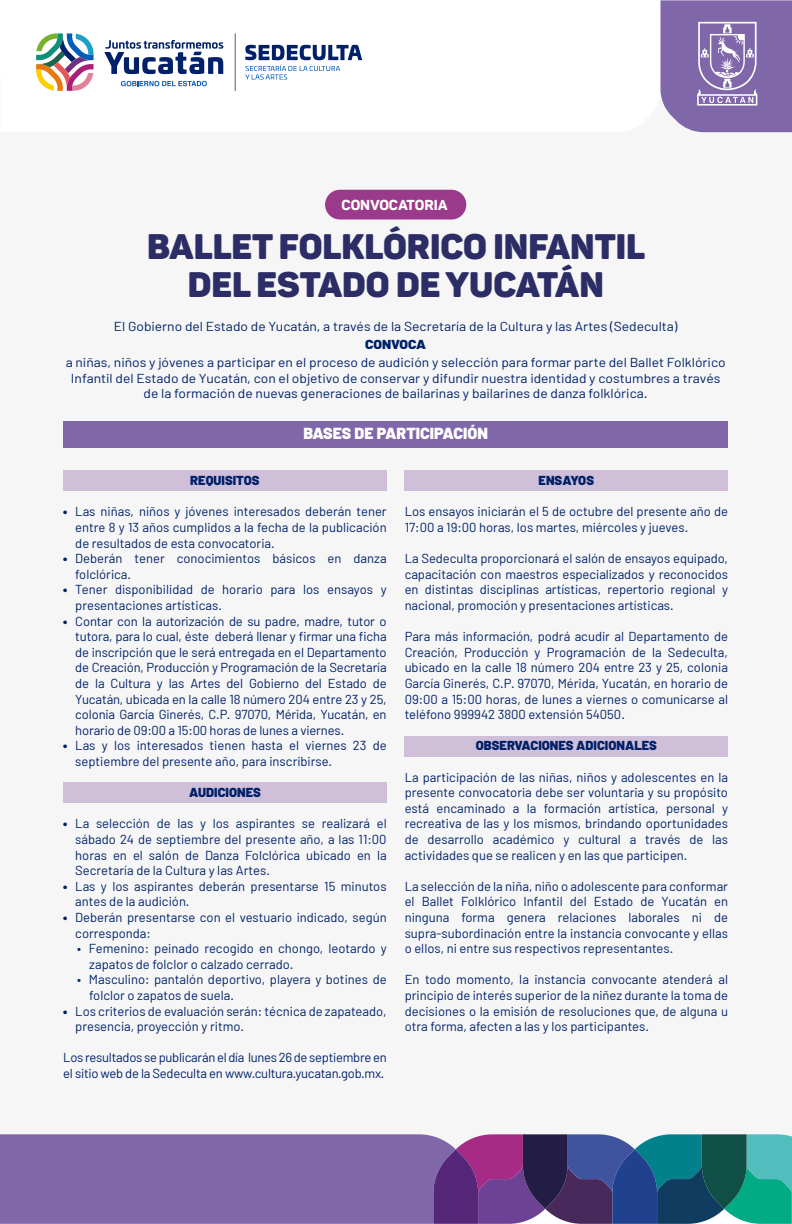
<style>
.page{position:relative;width:792px;height:1224px;background:#fff}
.page>*{position:absolute;margin:0;border:0;box-sizing:border-box;transform-origin:0 0}
.t1{font:35px/38px "Panton Black Caps";color:#2c2d66;text-align:center}
.t2{font:900 16px "Barlow";color:#fff}
.t3{font:800 14.3px "Panton";color:#fff}
.t4{font:13px/15.6px "Barlow";color:#002169}
.t5{font:13px/15.6px "Barlow";color:#002169;text-align:center;scale:1.06 1}
.t6{font:13px/15.6px "Barlow";letter-spacing:-.02em;color:#002169}
.t7{font:900 13px "Barlow";color:#002169}
.t8{font:900 13px "Barlow";color:#002169;scale:1.06 1}
.s1{font-weight:900}
</style>
<div class="page">
<div style="left:0;top:74px;width:792px;height:1112px;background:#f6f6f6"></div>
<div style="left:63px;top:470px;width:324px;height:21px;background:#d0bfd8"></div>
<div style="left:63px;top:782px;width:324px;height:21px;background:#d0bfd8"></div>
<div style="left:405px;top:470px;width:323px;height:21px;background:#d0bfd8"></div>
<div style="left:405px;top:736px;width:323px;height:21px;background:#d0bfd8"></div>
<div style="left:325px;top:190px;width:141px;height:30px;background:#9b3a8b;border-radius:15px"></div>
<div style="left:63px;top:421px;width:665px;height:27px;background:#7f67aa"></div>
<svg style="left:661px;top:0;width:131px;height:132px"></svg>
<svg style="left:36px;top:33px;width:58px;height:58px"></svg>
<svg style="left:121px;top:81px;width:86px;height:5px"></svg>
<svg style="left:104px;top:40px;width:119px;height:34px"></svg>
<hr style="left:235px;top:33px;width:1px;height:58px;background:#252e5e">
<svg style="left:245px;top:45px;width:117px;height:35px"></svg>
<div style="left:0;top:1134px;width:433px;height:90px;background:#7f67aa"></div>
<svg style="left:433px;top:1134px;width:359px;height:90px"></svg>
<p class="t3" style="left:342px;top:196px;width:107px">CONVOCATORIA</p>
<h1 class="t1" style="left:147px;top:227px;width:500px">BALLET FOLKLÓRICO INFANTIL<br>DEL ESTADO DE YUCATÁN</h1>
<p class="t5" style="left:114px;top:318px;width:533px">El Gobierno del Estado de Yucatán, a través de la Secretaría de la Cultura y las Artes (Sedeculta)</p>
<p class="t8" style="left:365px;top:337px;width:59px">CONVOCA</p>
<p class="t5" style="left:66px;top:354px;width:624px">a niñas, niños y jóvenes a participar en el proceso de audición y selección para formar parte del Ballet Folklórico<br>Infantil del Estado de Yucatán, con el objetivo de conservar y difundir nuestra identidad y costumbres a través de la formación de nuevas generaciones de bailarinas y bailarines de danza folklórica.</p>
<p class="t2" style="left:303px;top:423px;width:186px">BASES DE PARTICIPACIÓN</p>
<p class="t7" style="left:190px;top:472px;width:71px">REQUISITOS</p>
<p class="t4" style="left:75px;top:504px;width:313px;text-align:justify;text-indent:-12px"><span class="s1">•</span> Las niñas, niños y jóvenes interesados deberán tener entre 8 y 13 años cumplidos a la fecha de la publicación de resultados de esta convocatoria.</p>
<p class="t4" style="left:75px;top:550px;width:313px;text-indent:-12px"><span class="s1">•</span> Deberán tener conocimientos básicos en danza folclórica.</p>
<p class="t4" style="left:75px;top:582px;width:313px;text-indent:-12px"><span class="s1">•</span> Tener disponibilidad de horario para los ensayos y presentaciones artísticas.</p>
<p class="t4" style="left:75px;top:613px;width:313px;text-align:justify;text-indent:-12px"><span class="s1">•</span> Contar con la autorización de su padre, madre, tutor o tutora, para lo cual, éste deberá llenar y firmar una ficha de inscripción que le será entregada en el Departamento de Creación, Producción y Programación de la Secretaría de la Cultura y las Artes del Gobierno del Estado de Yucatán, ubicada en la calle 18 número 204 entre 23 y 25, colonia García Ginerés, C.P. 97070, Mérida, Yucatán, en horario de 09:00 a 15:00 horas de lunes a viernes.</p>
<p class="t4" style="left:75px;top:738px;width:313px;text-indent:-12px"><span class="s1">•</span> Las y los interesados tienen hasta el viernes 23 de septiembre del presente año, para inscribirse.</p>
<p class="t7" style="left:189px;top:784px;width:73px">AUDICIONES</p>
<p class="t4" style="left:75px;top:816px;width:313px;text-align:justify;text-indent:-12px"><span class="s1">•</span> La selección de las y los aspirantes se realizará el sábado 24 de septiembre del presente año, a las 11:00 horas en el salón de Danza Folclórica ubicado en la Secretaría de la Cultura y las Artes.</p>
<p class="t4" style="left:75px;top:878px;width:313px;text-indent:-12px"><span class="s1">•</span> Las y los aspirantes deberán presentarse 15 minutos antes de la audición.</p>
<p class="t4" style="left:75px;top:909px;width:313px;text-indent:-12px"><span class="s1">•</span> Deberán presentarse con el vestuario indicado, según corresponda:</p>
<p class="t4" style="left:89px;top:940px;width:299px;text-indent:-12px">• Femenino: peinado recogido en chongo, leotardo y zapatos de folclor o calzado cerrado.</p>
<p class="t4" style="left:89px;top:972px;width:299px;text-indent:-12px">• Masculino: pantalón deportivo, playera y botines de folclor o zapatos de suela.</p>
<p class="t4" style="left:75px;top:1003px;width:313px;text-indent:-12px"><span class="s1">•</span> Los criterios de evaluación serán: técnica de zapateado, presencia, proyección y ritmo.</p>
<p class="t6" style="left:63px;top:1050px;width:325px">Los resultados se publicarán el día lunes 26 de septiembre en el sitio web de la Sedeculta en www.cultura.yucatan.gob.mx.</p>
<p class="t7" style="left:539px;top:472px;width:57px">ENSAYOS</p>
<p class="t4" style="left:405px;top:504px;width:325px">Los ensayos iniciarán el 5 de octubre del presente año de<br>17:00 a 19:00 horas, los martes, miércoles y jueves.</p>
<p class="t4" style="left:405px;top:550px;width:325px;text-align:justify">La Sedeculta proporcionará el salón de ensayos equipado, capacitación con maestros especializados y reconocidos en distintas disciplinas artísticas, repertorio regional y nacional, promoción y presentaciones artísticas.</p>
<p class="t4" style="left:405px;top:628px;width:325px;text-align:justify">Para más información, podrá acudir al Departamento de Creación, Producción y Programación de la Sedeculta, ubicado en la calle 18 número 204 entre 23 y 25, colonia García Ginerés, C.P. 97070, Mérida, Yucatán, en horario de 09:00 a 15:00 horas, de lunes a viernes o comunicarse al teléfono 999942 3800 extensión 54050.</p>
<p class="t7" style="left:476px;top:738px;width:183px">OBSERVACIONES ADICIONALES</p>
<p class="t4" style="left:405px;top:769px;width:325px;text-align:justify">La participación de las niñas, niños y adolescentes en la presente convocatoria debe ser voluntaria y su propósito está encaminado a la formación artística, personal y recreativa de las y los mismos, brindando oportunidades de desarrollo académico y cultural a través de las actividades que se realicen y en las que participen.</p>
<p class="t4" style="left:405px;top:878px;width:325px;text-align:justify">La selección de la niña, niño o adolescente para conformar el Ballet Folklórico Infantil del Estado de Yucatán en ninguna forma genera relaciones laborales ni de supra-subordinación entre la instancia convocante y ellas o ellos, ni entre sus respectivos representantes.</p>
<p class="t4" style="left:405px;top:972px;width:325px;text-align:justify">En todo momento, la instancia convocante atenderá al principio de interés superior de la niñez durante la toma de decisiones o la emisión de resoluciones que, de alguna u otra forma, afecten a las y los participantes.</p>
</div>
